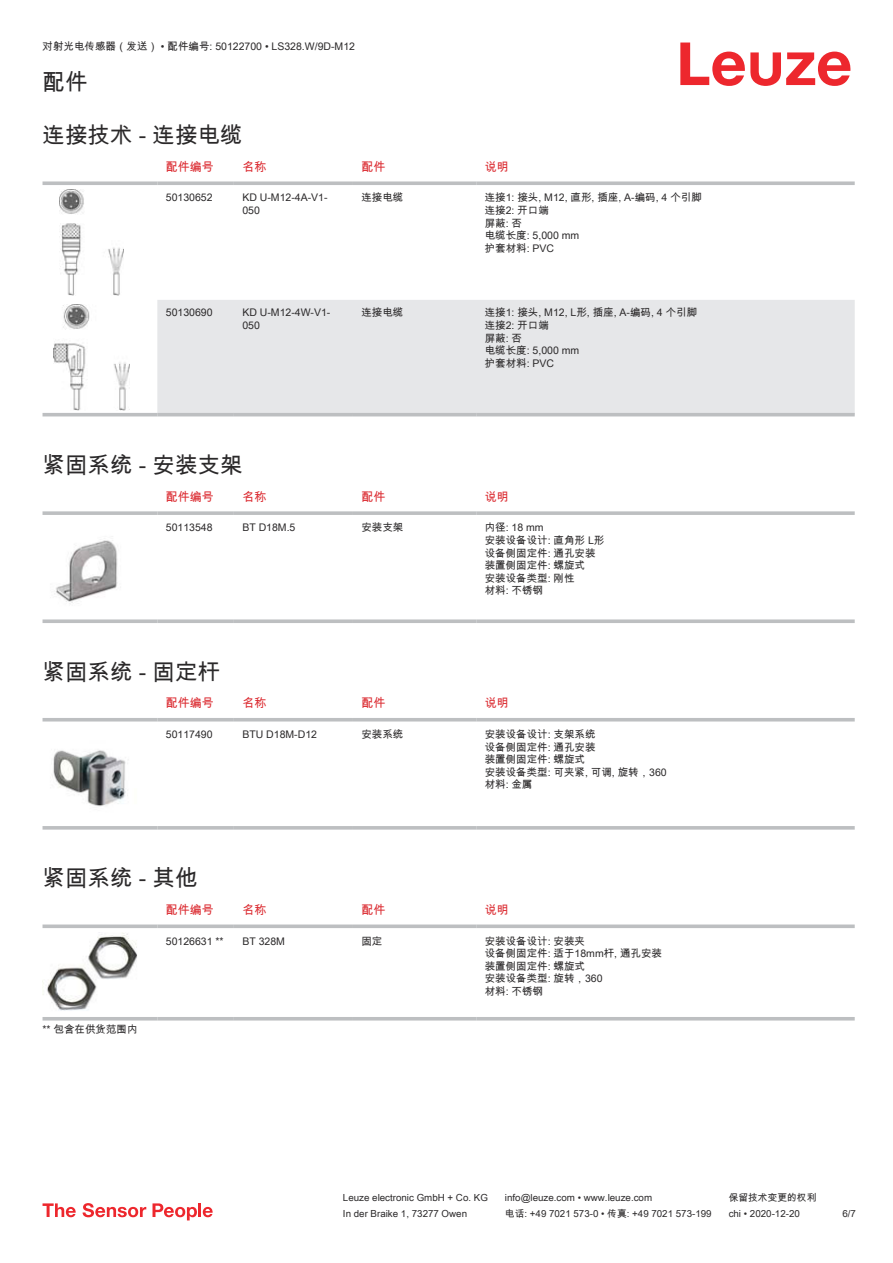
<style>
.page{position:relative;width:893px;height:1263px;background:#fff}
.page>*{position:absolute;margin:0;border:0;box-sizing:border-box;transform-origin:0 0}
.t1{font:22.5px "Arial Unicode MS";color:#2b292a}
.t2{font:12px "Arial Unicode MS";color:#db2a30}
.t3{font:10.5px/12.6px "Arial Unicode MS";color:#2b292a}
.t4{font:9.75px "Arial Unicode MS";color:#2b292a}
</style>
<div class="page">
<svg style="left:680px;top:43px;width:170px;height:43px"></svg>
<svg style="left:43px;top:347px;width:812px;height:70px"></svg>
<div style="left:157px;top:300px;width:698px;height:113px;background:#e6e7e9"></div>
<svg style="left:43px;top:181px;width:114px;height:4px"></svg>
<svg style="left:157px;top:181px;width:77px;height:4px"></svg>
<svg style="left:234px;top:181px;width:119px;height:4px"></svg>
<svg style="left:353px;top:181px;width:123px;height:4px"></svg>
<svg style="left:476px;top:181px;width:379px;height:4px;background:#c4c6c8"></svg>
<hr style="left:43px;top:413px;width:114px;height:3px;background:#bdbfc1">
<hr style="left:157px;top:413px;width:77px;height:3px;background:#bdbfc1">
<hr style="left:234px;top:413px;width:119px;height:3px;background:#bdbfc1">
<hr style="left:353px;top:413px;width:123px;height:3px;background:#bdbfc1">
<hr style="left:476px;top:413px;width:379px;height:3px;background:#bdbfc1">
<img style="left:59px;top:189px;width:65px;height:107px">
<img style="left:54px;top:304px;width:75px;height:106px">
<svg style="left:43px;top:511px;width:114px;height:4px"></svg>
<svg style="left:157px;top:511px;width:77px;height:4px"></svg>
<svg style="left:234px;top:511px;width:119px;height:4px"></svg>
<svg style="left:353px;top:511px;width:123px;height:4px"></svg>
<svg style="left:476px;top:511px;width:379px;height:4px;background:#c3c5c7"></svg>
<svg style="left:43px;top:619px;width:114px;height:4px"></svg>
<svg style="left:157px;top:619px;width:77px;height:4px"></svg>
<svg style="left:234px;top:619px;width:119px;height:4px"></svg>
<svg style="left:353px;top:619px;width:123px;height:4px"></svg>
<svg style="left:476px;top:619px;width:379px;height:4px;background:#c4c6c8"></svg>
<img style="left:54px;top:540px;width:64px;height:64px">
<svg style="left:43px;top:721px;width:812px;height:1px"></svg>
<hr style="left:43px;top:718px;width:114px;height:3px;background:#bdbfc1">
<hr style="left:157px;top:718px;width:77px;height:3px;background:#bdbfc1">
<hr style="left:234px;top:718px;width:119px;height:3px;background:#bdbfc1">
<hr style="left:353px;top:718px;width:123px;height:3px;background:#bdbfc1">
<hr style="left:476px;top:718px;width:379px;height:3px;background:#bdbfc1">
<svg style="left:43px;top:826px;width:114px;height:4px"></svg>
<svg style="left:157px;top:826px;width:77px;height:4px"></svg>
<svg style="left:234px;top:826px;width:119px;height:4px"></svg>
<svg style="left:353px;top:826px;width:123px;height:4px"></svg>
<svg style="left:476px;top:826px;width:379px;height:4px;background:#c3c5c7"></svg>
<img style="left:53px;top:750px;width:75px;height:57px">
<svg style="left:43px;top:1020px;width:812px;height:1px"></svg>
<svg style="left:43px;top:924px;width:114px;height:4px"></svg>
<svg style="left:157px;top:924px;width:77px;height:4px"></svg>
<svg style="left:234px;top:924px;width:119px;height:4px"></svg>
<svg style="left:353px;top:924px;width:123px;height:4px"></svg>
<svg style="left:476px;top:924px;width:379px;height:4px;background:#c5c7c9"></svg>
<hr style="left:43px;top:1017px;width:114px;height:3px;background:#bdbfc1">
<hr style="left:157px;top:1017px;width:77px;height:3px;background:#bdbfc1">
<hr style="left:234px;top:1017px;width:119px;height:3px;background:#bdbfc1">
<hr style="left:353px;top:1017px;width:123px;height:3px;background:#bdbfc1">
<hr style="left:476px;top:1017px;width:379px;height:3px;background:#bdbfc1">
<img style="left:43px;top:932px;width:94px;height:79px">
<svg style="left:43px;top:1203px;width:33px;height:14px"></svg>
<svg style="left:83px;top:1203px;width:63px;height:14px"></svg>
<svg style="left:153px;top:1203px;width:44px;height:17px"></svg>
<hr style="left:198px;top:1203px;width:3px;height:14px;background:#ed272d">
<svg style="left:203px;top:1207px;width:10px;height:10px"></svg>
<p class="t3" style="left:43px;top:40px;width:314px">对射光电传感器（发送） • 配件编号: 50122700 • LS328.W/9D-M12</p>
<h1 class="t1" style="left:43px;top:66px;width:46px">配件</h1>
<h1 class="t1" style="left:43px;top:119px;width:202px">连接技术 - 连接电缆</h1>
<p class="t2" style="left:166px;top:158px;width:49px">配件编号</p>
<p class="t2" style="left:242px;top:158px;width:25px">名称</p>
<p class="t2" style="left:361px;top:158px;width:25px">配件</p>
<p class="t2" style="left:485px;top:158px;width:25px">说明</p>
<p class="t3" style="left:166px;top:191px;width:48px">50130652</p>
<p class="t3" style="left:242px;top:191px;width:87px">KD U-M12-4A-V1-<br>050</p>
<p class="t3" style="left:361px;top:191px;width:43px">连接电缆</p>
<p class="t3" style="left:485px;top:191px;width:219px">连接1: 接头, M12, 直形, 插座, A-编码, 4 个引脚连接2: 开口端<br>屏蔽: 否<br>电缆长度: 5,000 mm<br>护套材料: PVC</p>
<p class="t3" style="left:166px;top:306px;width:48px">50130690</p>
<p class="t3" style="left:242px;top:306px;width:90px">KD U-M12-4W-V1-<br>050</p>
<p class="t3" style="left:361px;top:306px;width:43px">连接电缆</p>
<p class="t3" style="left:485px;top:306px;width:214px">连接1: 接头, M12, L形, 插座, A-编码, 4 个引脚连接2: 开口端<br>屏蔽: 否<br>电缆长度: 5,000 mm<br>护套材料: PVC</p>
<h1 class="t1" style="left:43px;top:449px;width:202px">紧固系统 - 安装支架</h1>
<p class="t2" style="left:166px;top:488px;width:49px">配件编号</p>
<p class="t2" style="left:242px;top:488px;width:25px">名称</p>
<p class="t2" style="left:361px;top:488px;width:25px">配件</p>
<p class="t2" style="left:485px;top:488px;width:25px">说明</p>
<p class="t3" style="left:166px;top:521px;width:48px">50113548</p>
<p class="t3" style="left:242px;top:521px;width:55px">BT D18M.5</p>
<p class="t3" style="left:361px;top:521px;width:43px">安装支架</p>
<p class="t3" style="left:485px;top:521px;width:121px">内径: 18 mm<br>安装设备设计: 直角形 L形设备侧固定件: 通孔安装装置侧固定件: 螺旋式<br>安装设备类型: 刚性<br>材料: 不锈钢</p>
<h1 class="t1" style="left:43px;top:655px;width:179px">紧固系统 - 固定杆</h1>
<p class="t2" style="left:166px;top:694px;width:49px">配件编号</p>
<p class="t2" style="left:242px;top:694px;width:25px">名称</p>
<p class="t2" style="left:361px;top:694px;width:25px">配件</p>
<p class="t2" style="left:485px;top:694px;width:25px">说明</p>
<p class="t3" style="left:166px;top:728px;width:48px">50117490</p>
<p class="t3" style="left:242px;top:728px;width:76px">BTU D18M-D12</p>
<p class="t3" style="left:361px;top:728px;width:43px">安装系统</p>
<p class="t3" style="left:485px;top:728px;width:184px">安装设备设计: 支架系统<br>设备侧固定件: 通孔安装<br>装置侧固定件: 螺旋式<br>安装设备类型: 可夹紧, 可调, 旋转，360材料: 金属</p>
<h1 class="t1" style="left:43px;top:862px;width:157px">紧固系统 - 其他</h1>
<p class="t2" style="left:166px;top:901px;width:49px">配件编号</p>
<p class="t2" style="left:242px;top:901px;width:25px">名称</p>
<p class="t2" style="left:361px;top:901px;width:25px">配件</p>
<p class="t2" style="left:485px;top:901px;width:25px">说明</p>
<p class="t3" style="left:166px;top:934px;width:59px">50126631 **</p>
<p class="t3" style="left:242px;top:934px;width:44px">BT 328M</p>
<p class="t3" style="left:361px;top:934px;width:22px">固定</p>
<p class="t3" style="left:485px;top:934px;width:179px">安装设备设计: 安装夹<br>设备侧固定件: 适于18mm杆, 通孔安装装置侧固定件: 螺旋式<br>安装设备类型: 旋转，360<br>材料: 不锈钢</p>
<p class="t3" style="left:43px;top:1023px;width:97px">** 包含在供货范围内</p>
<p class="t4" style="left:343px;top:1191px;width:146px">Leuze electronic GmbH + Co. KG</p>
<p class="t4" style="left:505px;top:1191px;width:149px">info@leuze.com • www.leuze.com</p>
<p class="t4" style="left:729px;top:1191px;width:89px">保留技术变更的权利</p>
<p class="t4" style="left:343px;top:1206px;width:126px">In der Braike 1, 73277 Owen</p>
<p class="t4" style="left:505px;top:1206px;width:208px">电话: +49 7021 573-0 • 传真: +49 7021 573-199</p>
<p class="t4" style="left:729px;top:1206px;width:73px">chi • 2020-12-20</p>
<p class="t4" style="left:842px;top:1206px;width:15px">6 /7</p>
</div>
